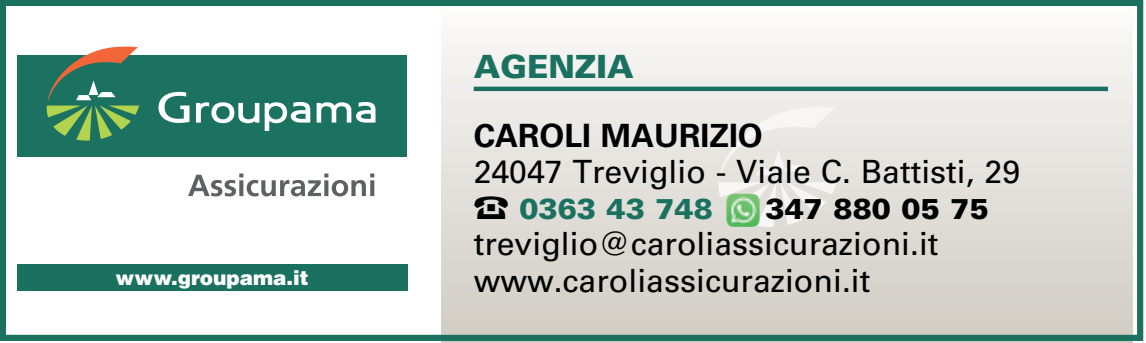
<style>
.page{position:relative;width:1146px;height:343px;background:#fff}
.page>*{position:absolute;margin:0;border:0;box-sizing:border-box;transform-origin:0 0}
.t1{font:32px/36px "Univers LT Std";color:#000}
.t2{font:700 32px "Univers LT Std";color:#000}
.t3{font:900 32px "Univers LT Std";color:#1b7160}
.t4{font:900 28.8px "Univers LT Std";color:#1b7160}
.t5{font:900 28.8px "Univers LT Std";color:#000}
.t6{font:900 20px "Helvetica LT Std";color:#fefefe}
.s1{font-family:"Simboli GSI Std";font-weight:400;color:#000}
</style>
<div class="page">
<div style="left:17px;top:264px;width:390px;height:26px;background:#1b7160"></div>
<div style="left:17px;top:56px;width:389px;height:101px;background:#1b7260"></div>
<svg style="left:158px;top:92px;width:31px;height:31px"></svg>
<svg style="left:196px;top:102px;width:114px;height:29px"></svg>
<svg style="left:316px;top:102px;width:59px;height:20px"></svg>
<svg style="left:46px;top:47px;width:93px;height:93px"></svg>
<svg style="left:188px;top:173px;width:186px;height:23px"></svg>
<div style="left:441px;top:2px;width:691px;height:340px;background:linear-gradient(to bottom,#fcfbfa,#cccac1)"></div>
<svg style="left:719px;top:107px;width:116px;height:68px"></svg>
<svg style="left:718px;top:182px;width:118px;height:45px"></svg>
<hr style="left:473px;top:87px;width:634px;height:4px;background:#1b7160">
<img style="left:726px;top:193px;width:33px;height:34px">
<div style="left:0;top:0;width:1142px;height:340px;border:6px solid #1b7160"></div>
<p class="t6" style="left:116px;top:264px;width:194px">www.groupama.it</p>
<p class="t3" style="left:473px;top:46px;width:161px">AGENZIA</p>
<p class="t2" style="left:473px;top:117px;width:290px">CAROLI MAURIZIO</p>
<p class="t1" style="left:473px;top:154px;width:548px">24047 Treviglio - Viale C. Battisti, 29</p>
<p class="t4" style="left:473px;top:191px;width:241px"><span class="s1">D</span> 0363 43 748</p>
<p class="t5" style="left:765px;top:191px;width:225px">347 880 05 75</p>
<p class="t1" style="left:473px;top:226px;width:466px">treviglio@caroliassicurazioni.it www.caroliassicurazioni.it</p>
</div>
